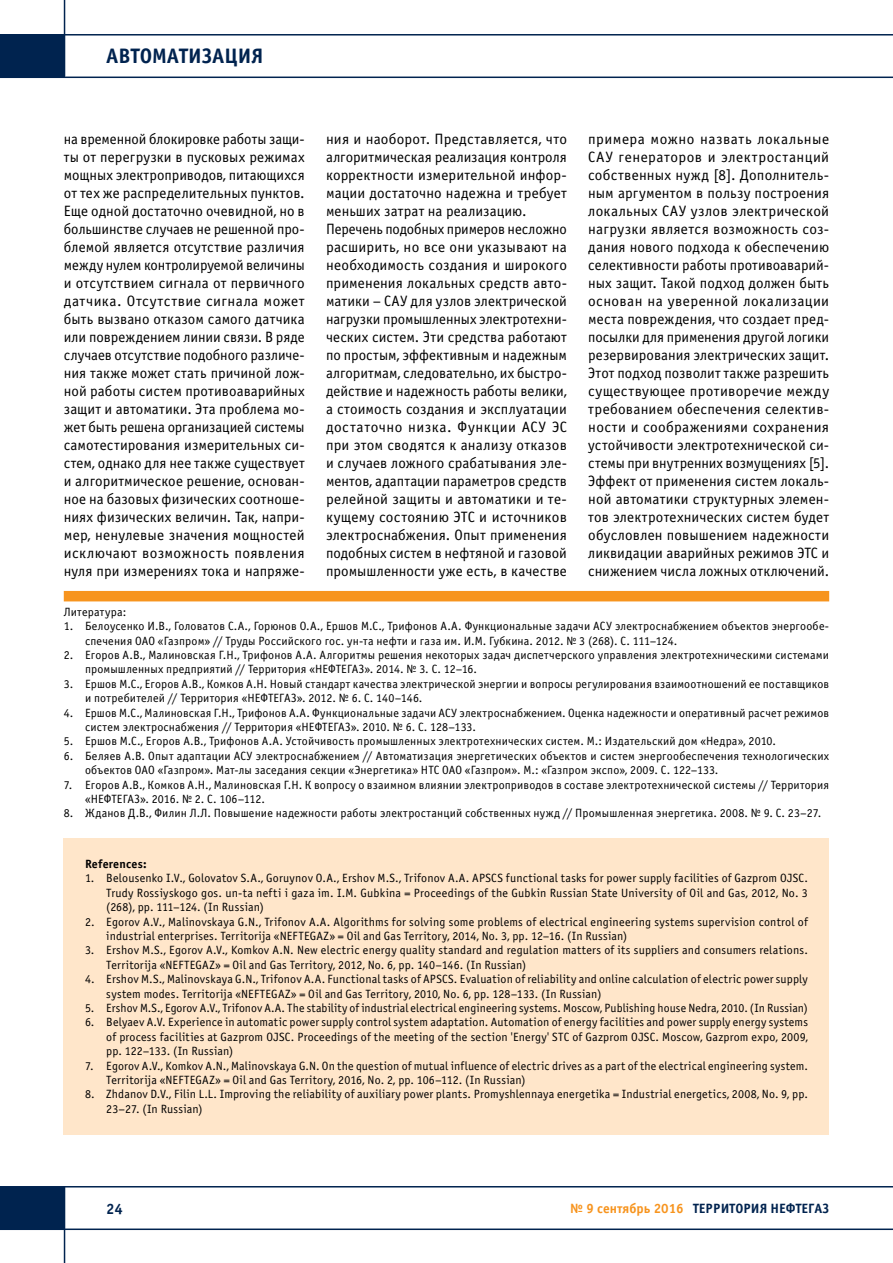
<style>
.page{position:relative;width:893px;height:1263px;background:#fff}
.page>*{position:absolute;margin:0;border:0;box-sizing:border-box;transform-origin:0 0}
.t1{font:700 21px "Officina Sans C";color:#00234f}
.t2{font:15px/18px "Officina Sans C";letter-spacing:.01em;color:#000;text-align:justify}
.t3{font:700 15px "Officina Sans C";color:#00234f}
.t4{font:700 13.5px "Officina Sans C";color:#00234f}
.t5{font:12px/14.4px "Officina Sans C";letter-spacing:.015em;color:#000}
.t6{font:700 12px "Officina Sans C";letter-spacing:.015em;color:#000}
.s1{color:#f7941e}
</style>
<div class="page">
<hr style="left:0;top:77px;width:893px;height:1px;background:#00234f">
<hr style="left:64px;top:0;width:1px;height:77px;background:#00234f">
<hr style="left:0;top:34px;width:893px;height:2px;background:#00234f">
<div style="left:0;top:35px;width:64px;height:42px;background:#00234f"></div>
<hr style="left:0;top:1186px;width:893px;height:1px;background:#00234f">
<hr style="left:64px;top:1186px;width:1px;height:77px;background:#00234f">
<hr style="left:0;top:1228px;width:893px;height:2px;background:#00234f">
<div style="left:0;top:1187px;width:64px;height:42px;background:#00234f"></div>
<div style="left:64px;top:591px;width:765px;height:10px;background:#f7941e"></div>
<div style="left:64px;top:838px;width:765px;height:296px;background:#ffe6ca"></div>
<h1 class="t1" style="left:106px;top:44px;width:159px">АВТОМАТИЗАЦИЯ</h1>
<p class="t2" style="left:64px;top:130px;width:242px">на временной блокировке работы защи&shy;ты от перегрузки в пусковых режимах мощных электроприводов, питающихся от тех же распределительных пунктов.<br>Еще одной достаточно очевидной, но в большинстве случаев не решенной про&shy;блемой является отсутствие различия между нулем контролируемой величины и отсутствием сигнала от первичного датчика. Отсутствие сигнала может быть вызвано отказом самого датчика или повреждением линии связи. В ряде случаев отсутствие подобного различе&shy;ния также может стать причиной лож&shy;ной работы систем противоаварийных защит и автоматики. Эта проблема мо&shy;жет быть решена организацией системы самотестирования измерительных си&shy;стем, однако для нее также существует и алгоритмическое решение, основан&shy;ное на базовых физических соотноше&shy;ниях физических величин. Так, напри&shy;мер, ненулевые значения мощностей исключают возможность появления нуля при измерениях тока и напряже-</p>
<p class="t2" style="left:326px;top:130px;width:242px;text-align:left">ния и наоборот. Представляется, что алгоритмическая реализация контроля корректности измерительной инфор&shy;мации достаточно надежна и требует меньших затрат на реализацию.<br>Перечень подобных примеров несложно расширить, но все они указывают на необходимость создания и широкого применения локальных средств авто&shy;матики – САУ для узлов электрической нагрузки промышленных электротехни&shy;ческих систем. Эти средства работают по простым, эффективным и надежным алгоритмам, следовательно, их быстро&shy;действие и надежность работы велики, а стоимость создания и эксплуатации достаточно низка. Функции АСУ ЭС при этом сводятся к анализу отказов и случаев ложного срабатывания эле&shy;ментов, адаптации параметров средств релейной защиты и автоматики и те&shy;кущему состоянию ЭТС и источников электроснабжения. Опыт применения подобных систем в нефтяной и газовой промышленности уже есть, в качестве</p>
<p class="t2" style="left:588px;top:130px;width:242px">примера можно назвать локальные САУ генераторов и электростанций собственных нужд [8]. Дополнитель&shy;ным аргументом в пользу построения локальных САУ узлов электрической нагрузки является возможность соз&shy;дания нового подхода к обеспечению селективности работы противоаварий&shy;ных защит. Такой подход должен быть основан на уверенной локализации места повреждения, что создает пред&shy;посылки для применения другой логики резервирования электрических защит.<br>Этот подход позволит также разрешить существующее противоречие между требованием обеспечения селектив&shy;ности и соображениями сохранения устойчивости электротехнической си&shy;стемы при внутренних возмущениях [5].<br>Эффект от применения систем локаль&shy;ной автоматики структурных элемен&shy;тов электротехнических систем будет обусловлен повышением надежности ликвидации аварийных режимов ЭТС и снижением числа ложных отключений.</p>
<p class="t5" style="left:64px;top:605px;width:64px">Литература:</p>
<p class="t5" style="left:85px;top:619px;width:746px;text-indent:-21px">1. Белоусенко И.В., Головатов С.А., Горюнов О.А., Ершов М.С., Трифонов А.А. Функциональные задачи АСУ электроснабжением объектов энергообе&shy;спечения ОАО «Газпром» // Труды Российского гос. ун-та нефти и газа им. И.М. Губкина. 2012. № 3 (268). С. 111–124.</p>
<p class="t5" style="left:85px;top:648px;width:746px;text-indent:-21px">2. Егоров А.В., Малиновская Г.Н., Трифонов А.А. Алгоритмы решения некоторых задач диспетчерского управления электротехническими системами промышленных предприятий // Территория «НЕФТЕГАЗ». 2014. № 3. С. 12–16.</p>
<p class="t5" style="left:85px;top:677px;width:746px;text-indent:-21px">3. Ершов М.С., Егоров А.В., Комков А.Н. Новый стандарт качества электрической энергии и вопросы регулирования взаимоотношений ее поставщиков и потребителей // Территория «НЕФТЕГАЗ». 2012. № 6. С. 140–146.</p>
<p class="t5" style="left:85px;top:706px;width:746px;text-indent:-21px">4. Ершов М.С., Малиновская Г.Н., Трифонов А.А. Функциональные задачи АСУ электроснабжением. Оценка надежности и оперативный расчет режимов систем электроснабжения // Территория «НЕФТЕГАЗ». 2010. № 6. С. 128–133.</p>
<p class="t5" style="left:64px;top:734px;width:714px">5. Ершов М.С., Егоров А.В., Трифонов А.А. Устойчивость промышленных электротехнических систем. М.: Издательский дом «Недра», 2010.</p>
<p class="t5" style="left:85px;top:749px;width:746px;text-indent:-21px">6. Беляев А.В. Опыт адаптации АСУ электроснабжением // Автоматизация энергетических объектов и систем энергообеспечения технологических объектов ОАО «Газпром». Мат-лы заседания секции «Энергетика» НТС ОАО «Газпром». М.: «Газпром экспо», 2009. С. 122–133.</p>
<p class="t5" style="left:85px;top:778px;width:746px;text-indent:-21px">7. Егоров А.В., Комков А.Н., Малиновская Г.Н. К вопросу о взаимном влиянии электроприводов в составе электротехнической системы // Территория «НЕФТЕГАЗ». 2016. № 2. С. 106–112.</p>
<p class="t5" style="left:64px;top:806px;width:759px">8. Жданов Д.В., Филин Л.Л. Повышение надежности работы электростанций собственных нужд // Промышленная энергетика. 2008. № 9. С. 23–27.</p>
<p class="t6" style="left:85px;top:857px;width:63px">References:</p>
<p class="t5" style="left:106px;top:871px;width:703px;text-align:justify;text-indent:-21px">1. Belousenko I.V., Golovatov S.A., Goruynov O.A., Ershov M.S., Trifonov A.A. APSCS functional tasks for power supply facilities of Gazprom OJSC.<br>Trudy Rossiyskogo gos. un-ta nefti i gaza im. I.M. Gubkina = Proceedings of the Gubkin Russian State University of Oil and Gas, 2012, No. 3 (268), pp. 111–124. (In Russian)</p>
<p class="t5" style="left:106px;top:915px;width:703px;text-indent:-21px">2. Egorov A.V., Malinovskaya G.N., Trifonov A.A. Algorithms for solving some problems of electrical engineering systems supervision control of industrial enterprises. Territorija «NEFTEGAZ» = Oil and Gas Territory, 2014, No. 3, pp. 12–16. (In Russian)</p>
<p class="t5" style="left:106px;top:943px;width:703px;text-indent:-21px">3. Ershov M.S., Egorov A.V., Komkov A.N. New electric energy quality standard and regulation matters of its suppliers and consumers relations.<br>Territorija «NEFTEGAZ» = Oil and Gas Territory, 2012, No. 6, pp. 140–146. (In Russian)</p>
<p class="t5" style="left:106px;top:972px;width:703px;text-indent:-21px">4. Ershov M.S., Malinovskaya G.N., Trifonov A.A. Functional tasks of APSCS. Evaluation of reliability and online calculation of electric power supply system modes. Territorija «NEFTEGAZ» = Oil and Gas Territory, 2010, No. 6, pp. 128–133. (In Russian)</p>
<p class="t5" style="left:85px;top:1001px;width:724px">5. Ershov M.S., Egorov A.V., Trifonov A.A. The stability of industrial electrical engineering systems. Мoscow, Publishing house Nedra, 2010. (In Russian)</p>
<p class="t5" style="left:106px;top:1015px;width:703px;text-align:justify;text-indent:-21px">6. Belyaev A.V. Experience in automatic power supply control system adaptation. Automation of energy facilities and power supply energy systems of process facilities at Gazprom OJSC. Proceedings of the meeting of the section 'Energy' STC of Gazprom OJSC. Мoscow, Gazprom expo, 2009, pp. 122–133. (In Russian)</p>
<p class="t5" style="left:106px;top:1059px;width:703px;text-indent:-21px">7. Egorov A.V., Komkov A.N., Malinovskaya G.N. On the question of mutual influence of electric drives as a part of the electrical engineering system.<br>Territorija «NEFTEGAZ» = Oil and Gas Territory, 2016, No. 2, pp. 106–112. (In Russian)</p>
<p class="t5" style="left:106px;top:1087px;width:703px;text-indent:-21px">8. Zhdanov D.V., Filin L.L. Improving the reliability of auxiliary power plants. Promyshlennaya energetika = Industrial energetics, 2008, No. 9, pp.<br>23–27. (In Russian)</p>
<p class="t3" style="left:106px;top:1200px;width:18px">24</p>
<p class="t4" style="left:570px;top:1201px;width:261px"><span class="s1">№ 9 сентябрь 2016</span> ТЕРРИТОРИЯ НЕФТЕГАЗ</p>
</div>
